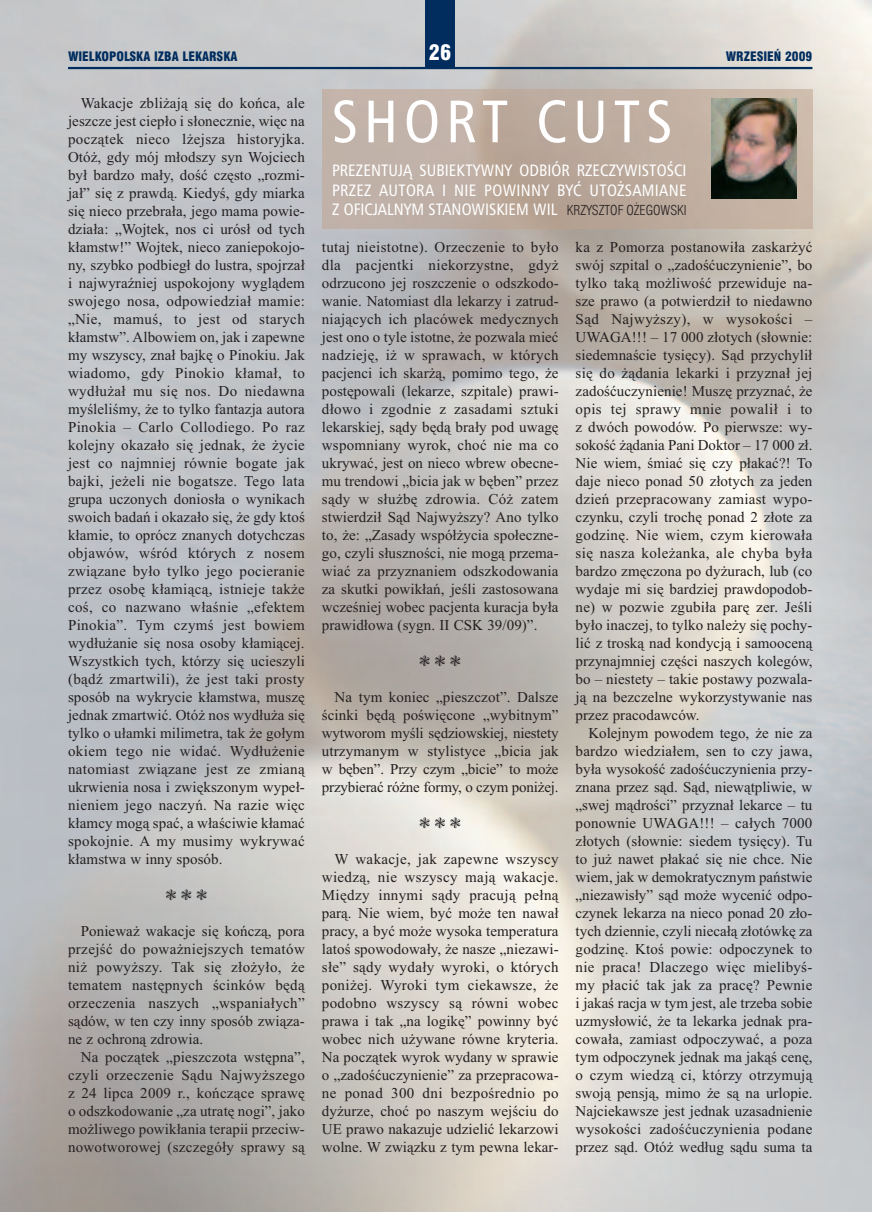
<style>
.page{position:relative;width:872px;height:1212px;background:#fff}
.page>*{position:absolute;margin:0;border:0;box-sizing:border-box;transform-origin:0 0}
.t1{font:60px "Humnst 777 Cn EU";letter-spacing:.1em;color:#fff}
.t2{font:21px "Swis 721 Blk Cn EU";color:#fff}
.t3{font:16.5px/19.5px "Humnst 777 Cn EU";color:#fff;text-align:justify}
.t4{font:15px/18px "Times New Roman";letter-spacing:.005em;color:#231f20;text-align:justify}
.t5{font:12.75px "Swis 721 Blk Cn EU";color:#002d5e}
.s1{font-family:"Swis 721 Lt Cn EU";font-size:13.5px;color:#231f20}
</style>
<div class="page">
<hr style="left:68px;top:67px;width:744px;height:2px;background:#002d5e">
<div style="left:425px;top:0;width:30px;height:68px;background:#002d5e"></div>
<img style="left:322px;top:89px;width:490px;height:139px">
<img style="left:711px;top:99px;width:85px;height:99px">
<svg style="left:166px;top:889px;width:25px;height:11px"></svg>
<svg style="left:197px;top:889px;width:9px;height:11px"></svg>
<svg style="left:420px;top:655px;width:9px;height:11px"></svg>
<svg style="left:435px;top:655px;width:10px;height:11px"></svg>
<svg style="left:451px;top:655px;width:9px;height:11px"></svg>
<svg style="left:420px;top:817px;width:9px;height:11px"></svg>
<svg style="left:435px;top:817px;width:10px;height:11px"></svg>
<svg style="left:451px;top:817px;width:9px;height:11px"></svg>
<p class="t5" style="left:68px;top:48px;width:171px">WIELKOPOLSKA IZBA LEKARSKA</p>
<h2 class="t2" style="left:429px;top:40px;width:24px">26</h2>
<p class="t5" style="left:726px;top:48px;width:88px">WRZESIEŃ 2009</p>
<p class="t4" style="left:68px;top:94px;width:238px;text-indent:13px">Wakacje zbliżają się do końca, ale jeszcze jest ciepło i słonecznie, więc na początek nieco lżejsza historyjka.<br>Otóż, gdy mój młodszy syn Wojciech był bardzo mały, dość często „rozmi&shy;jał” się z prawdą. Kiedyś, gdy miarka się nieco przebrała, jego mama powie&shy;działa: „Wojtek, nos ci urósł od tych kłamstw!” Wojtek, nieco zaniepokojo&shy;ny, szybko podbiegł do lustra, spojrzał i najwyraźniej uspokojony wyglądem swojego nosa, odpowiedział mamie: „Nie, mamuś, to jest od starych kłamstw”. Albowiem on, jak i zapewne my wszyscy, znał bajkę o Pinokiu. Jak wiadomo, gdy Pinokio kłamał, to wydłużał mu się nos. Do niedawna myśleliśmy, że to tylko fantazja autora Pinokia – Carlo Collodiego. Po raz kolejny okazało się jednak, że życie jest co najmniej równie bogate jak bajki, jeżeli nie bogatsze. Tego lata grupa uczonych doniosła o wynikach swoich badań i okazało się, że gdy ktoś kłamie, to oprócz znanych dotychczas objawów, wśród których z nosem związane było tylko jego pocieranie przez osobę kłamiącą, istnieje także coś, co nazwano właśnie „efektem Pinokia”. Tym czymś jest bowiem wydłużanie się nosa osoby kłamiącej.<br>Wszystkich tych, którzy się ucieszyli (bądź zmartwili), że jest taki prosty sposób na wykrycie kłamstwa, muszę jednak zmartwić. Otóż nos wydłuża się tylko o ułamki milimetra, tak że gołym okiem tego nie widać. Wydłużenie natomiast związane jest ze zmianą ukrwienia nosa i zwiększonym wypeł&shy;nieniem jego naczyń. Na razie więc kłamcy mogą spać, a właściwie kłamać spokojnie. A my musimy wykrywać kłamstwa w inny sposób.</p>
<h1 class="t1" style="left:332px;top:84px;width:342px">SHORT CUTS</h1>
<p class="t3" style="left:332px;top:160px;width:356px">PREZENTUJĄ SUBIEKTYWNY ODBIÓR RZECZYWISTOŚCI PRZEZ AUTORA I NIE POWINNY BYĆ UTOŻSAMIANE Z OFICJALNYM STANOWISKIEM WIL <span class="s1">KRZYSZTOF OŻEGOWSKI</span></p>
<p class="t4" style="left:322px;top:238px;width:238px">tutaj nieistotne). Orzeczenie to było dla pacjentki niekorzystne, gdyż odrzucono jej roszczenie o odszkodo&shy;wanie. Natomiast dla lekarzy i zatrud&shy;niających ich placówek medycznych jest ono o tyle istotne, że pozwala mieć nadzieję, iż w sprawach, w których pacjenci ich skarżą, pomimo tego, że postępowali (lekarze, szpitale) prawi&shy;dłowo i zgodnie z zasadami sztuki lekarskiej, sądy będą brały pod uwagę wspomniany wyrok, choć nie ma co ukrywać, jest on nieco wbrew obecne&shy;mu trendowi „bicia jak w bęben” przez sądy w służbę zdrowia. Cóż zatem stwierdził Sąd Najwyższy? Ano tylko to, że: „Zasady współżycia społeczne&shy;go, czyli słuszności, nie mogą przema&shy;wiać za przyznaniem odszkodowania za skutki powikłań, jeśli zastosowana wcześniej wobec pacjenta kuracja była prawidłowa (sygn. II CSK 39/09)”.</p>
<p class="t4" style="left:575px;top:238px;width:238px">ka z Pomorza postanowiła zaskarżyć swój szpital o „zadośćuczynienie”, bo tylko taką możliwość przewiduje na&shy;sze prawo (a potwierdził to niedawno Sąd Najwyższy), w wysokości – UWAGA!!! – 17 000 złotych (słownie: siedemnaście tysięcy). Sąd przychylił się do żądania lekarki i przyznał jej zadośćuczynienie! Muszę przyznać, że opis tej sprawy mnie powalił i to z dwóch powodów. Po pierwsze: wy&shy;sokość żądania Pani Doktor – 17 000 zł.<br>Nie wiem, śmiać się czy płakać?! To daje nieco ponad 50 złotych za jeden dzień przepracowany zamiast wypo&shy;czynku, czyli trochę ponad 2 złote za godzinę. Nie wiem, czym kierowała się nasza koleżanka, ale chyba była bardzo zmęczona po dyżurach, lub (co wydaje mi się bardziej prawdopodob&shy;ne) w pozwie zgubiła parę zer. Jeśli było inaczej, to tylko należy się pochy&shy;lić z troską nad kondycją i samooceną przynajmniej części naszych kolegów, bo – niestety – takie postawy pozwala&shy;ją na bezczelne wykorzystywanie nas przez pracodawców.</p>
<p class="t4" style="left:575px;top:724px;width:238px;text-indent:13px">Kolejnym powodem tego, że nie za bardzo wiedziałem, sen to czy jawa, była wysokość zadośćuczynienia przy&shy;znana przez sąd. Sąd, niewątpliwie, w „swej mądrości” przyznał lekarce – tu ponownie UWAGA!!! – całych 7000 złotych (słownie: siedem tysięcy). Tu to już nawet płakać się nie chce. Nie wiem, jak w demokratycznym państwie „niezawisły” sąd może wycenić odpo&shy;czynek lekarza na nieco ponad 20 zło&shy;tych dziennie, czyli niecałą złotówkę za godzinę. Ktoś powie: odpoczynek to nie praca! Dlaczego więc mielibyś&shy;my płacić tak jak za pracę? Pewnie i jakaś racja w tym jest, ale trzeba sobie uzmysłowić, że ta lekarka jednak pra&shy;cowała, zamiast odpoczywać, a poza tym odpoczynek jednak ma jakąś cenę, o czym wiedzą ci, którzy otrzymują swoją pensją, mimo że są na urlopie.<br>Najciekawsze jest jednak uzasadnienie wysokości zadośćuczynienia podane przez sąd. Otóż według sądu suma ta</p>
<p class="t4" style="left:322px;top:688px;width:238px;text-indent:13px">Na tym koniec „pieszczot”. Dalsze ścinki będą poświęcone „wybitnym” wytworom myśli sędziowskiej, niestety utrzymanym w stylistyce „bicia jak w bęben”. Przy czym „bicie” to może przybierać różne formy, o czym poniżej.</p>
<p class="t4" style="left:322px;top:850px;width:238px;text-indent:13px">W wakacje, jak zapewne wszyscy wiedzą, nie wszyscy mają wakacje.<br>Między innymi sądy pracują pełną parą. Nie wiem, być może ten nawał pracy, a być może wysoka temperatura latoś spowodowały, że nasze „niezawi&shy;słe” sądy wydały wyroki, o których poniżej. Wyroki tym ciekawsze, że podobno wszyscy są równi wobec prawa i tak „na logikę” powinny być wobec nich używane równe kryteria.<br>Na początek wyrok wydany w sprawie o „zadośćuczynienie” za przepracowa&shy;ne ponad 300 dni bezpośrednio po dyżurze, choć po naszym wejściu do UE prawo nakazuje udzielić lekarzowi wolne. W związku z tym pewna lekar-</p>
<p class="t4" style="left:68px;top:922px;width:238px;text-indent:13px">Ponieważ wakacje się kończą, pora przejść do poważniejszych tematów niż powyższy. Tak się złożyło, że tematem następnych ścinków będą orzeczenia naszych „wspaniałych” sądów, w ten czy inny sposób związa&shy;ne z ochroną zdrowia.</p>
<p class="t4" style="left:68px;top:1048px;width:238px;text-indent:13px">Na początek „pieszczota wstępna”, czyli orzeczenie Sądu Najwyższego z 24 lipca 2009 r., kończące sprawę o odszkodowanie „za utratę nogi”, jako możliwego powikłania terapii przeciw&shy;nowotworowej (szczegóły sprawy są</p>
</div>
